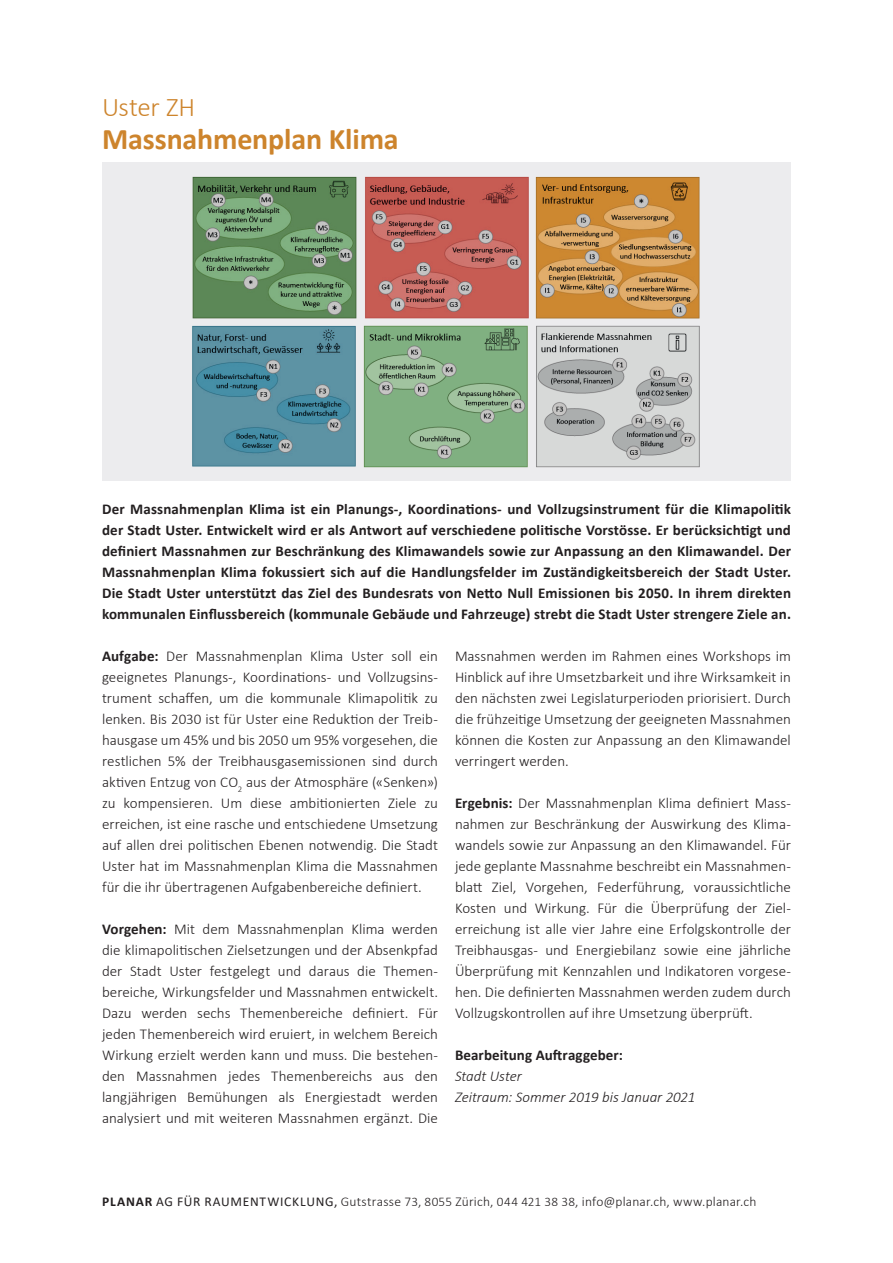
<style>
.page{position:relative;width:893px;height:1263px;background:#fff}
.page>*{position:absolute;margin:0;border:0;box-sizing:border-box;transform-origin:0 0}
.t1{font:700 30px "Calibri";letter-spacing:-.005em;color:#cd842c}
.t2{font:300 27px "Calibri";letter-spacing:-.01em;color:#cd842c}
.t3{font:300 15px/21px "Calibri";color:#231f20;text-align:justify}
.t4{font:700 15px/21px "Calibri";letter-spacing:.01em;color:#231f20;text-align:justify}
.t5{font:italic 300 15px/21px "Calibri";letter-spacing:-.005em;color:#231f20}
.t6{font:300 13.5px "Calibri";letter-spacing:.015em;color:#231f20}
.s1{font-weight:700}
.s2{font-weight:400}
.s3{font-size:13.2px}
</style>
<div class="page">
<div style="left:102px;top:162px;width:689px;height:319px;background:#ececee"></div>
<img style="left:192px;top:176px;width:337px;height:143px">
<img style="left:363px;top:325px;width:337px;height:143px">
<img style="left:535px;top:176px;width:165px;height:143px">
<img style="left:192px;top:325px;width:164px;height:142px">
<h2 class="t2" style="left:102px;top:90px;width:95px">Uster ZH</h2>
<h1 class="t1" style="left:102px;top:118px;width:298px">Massnahmenplan Klima</h1>
<p class="t4" style="left:102px;top:498px;width:690px">Der Massnahmenplan Klima ist ein Planungs-, Koordinations- und Vollzugsinstrument für die Klimapolitik der Stadt Uster. Entwickelt wird er als Antwort auf verschiedene politische Vorstösse. Er berücksichtigt und definiert Massnahmen zur Beschränkung des Klimawandels sowie zur Anpassung an den Klimawandel. Der Massnahmenplan Klima fokussiert sich auf die Handlungsfelder im Zuständigkeitsbereich der Stadt Uster.<br>Die Stadt Uster unterstützt das Ziel des Bundesrats von Netto Null Emissionen bis 2050. In ihrem direkten kommunalen Einflussbereich (kommunale Gebäude und Fahrzeuge) strebt die Stadt Uster strengere Ziele an.</p>
<p class="t3" style="left:102px;top:645px;width:337px"><span class="s1">Aufgabe:</span> Der Massnahmenplan Klima Uster soll ein geeignetes Planungs-, Koordinations- und Vollzugsins&shy;trument schaffen, um die kommunale Klimapolitik zu lenken. Bis 2030 ist für Uster eine Reduktion der Treib&shy;hausgase um 45% und bis 2050 um 95% vorgesehen, die restlichen 5% der Treibhausgasemissionen sind durch aktiven Entzug von CO<sub>2</sub> aus der Atmosphäre («Senken») zu kompensieren. Um diese ambitionierten Ziele zu erreichen, ist eine rasche und entschiedene Umsetzung auf allen drei politischen Ebenen notwendig. Die Stadt Uster hat im Massnahmenplan Klima die Massnahmen für die ihr übertragenen Aufgabenbereiche definiert.</p>
<p class="t3" style="left:102px;top:918px;width:337px"><span class="s1">Vorgehen:</span> Mit dem Massnahmenplan Klima werden die klimapolitischen Zielsetzungen und der Absenkpfad der Stadt Uster festgelegt und daraus die Themen&shy;bereiche, Wirkungsfelder und Massnahmen entwickelt.<br>Dazu werden sechs Themenbereiche definiert. Für jeden Themenbereich wird eruiert, in welchem Bereich Wirkung erzielt werden kann und muss. Die bestehen&shy;den Massnahmen jedes Themenbereichs aus den langjährigen Bemühungen als Energiestadt werden analysiert und mit weiteren Massnahmen ergänzt. Die</p>
<p class="t3" style="left:455px;top:645px;width:337px">Massnahmen werden im Rahmen eines Workshops im Hinblick auf ihre Umsetzbarkeit und ihre Wirksamkeit in den nächsten zwei Legislaturperioden priorisiert. Durch die frühzeitige Umsetzung der geeigneten Massnahmen können die Kosten zur Anpassung an den Klimawandel verringert werden.</p>
<p class="t3" style="left:455px;top:792px;width:337px"><span class="s1">Ergebnis:</span> Der Massnahmenplan Klima definiert Mass&shy;nahmen zur Beschränkung der Auswirkung des Klima&shy;wandels sowie zur Anpassung an den Klimawandel. Für jede geplante Massnahme beschreibt ein Massnahmen&shy;blatt Ziel, Vorgehen, Federführung, voraussichtliche Kosten und Wirkung. Für die Überprüfung der Ziel&shy;erreichung ist alle vier Jahre eine Erfolgskontrolle der Treibhausgas- und Energiebilanz sowie eine jährliche Überprüfung mit Kennzahlen und Indikatoren vorgese&shy;hen. Die definierten Massnahmen werden zudem durch Vollzugskontrollen auf ihre Umsetzung überprüft.</p>
<p class="t4" style="left:455px;top:1044px;width:170px">Bearbeitung Auftraggeber:</p>
<p class="t5" style="left:455px;top:1065px;width:242px">Stadt Uster<br>Zeitraum: Sommer 2019 bis Januar 2021</p>
<p class="t6" style="left:102px;top:1193px;width:656px"><span class="s1">PLANAR</span> <span class="s2">AG FÜR RAUMENTWICKLUNG,</span> Gutstrasse <span class="s3">73</span>, <span class="s3">8055</span> Zürich, <span class="s3">044 421 38 38</span>, info@planar.ch, www.planar.ch</p>
</div>
